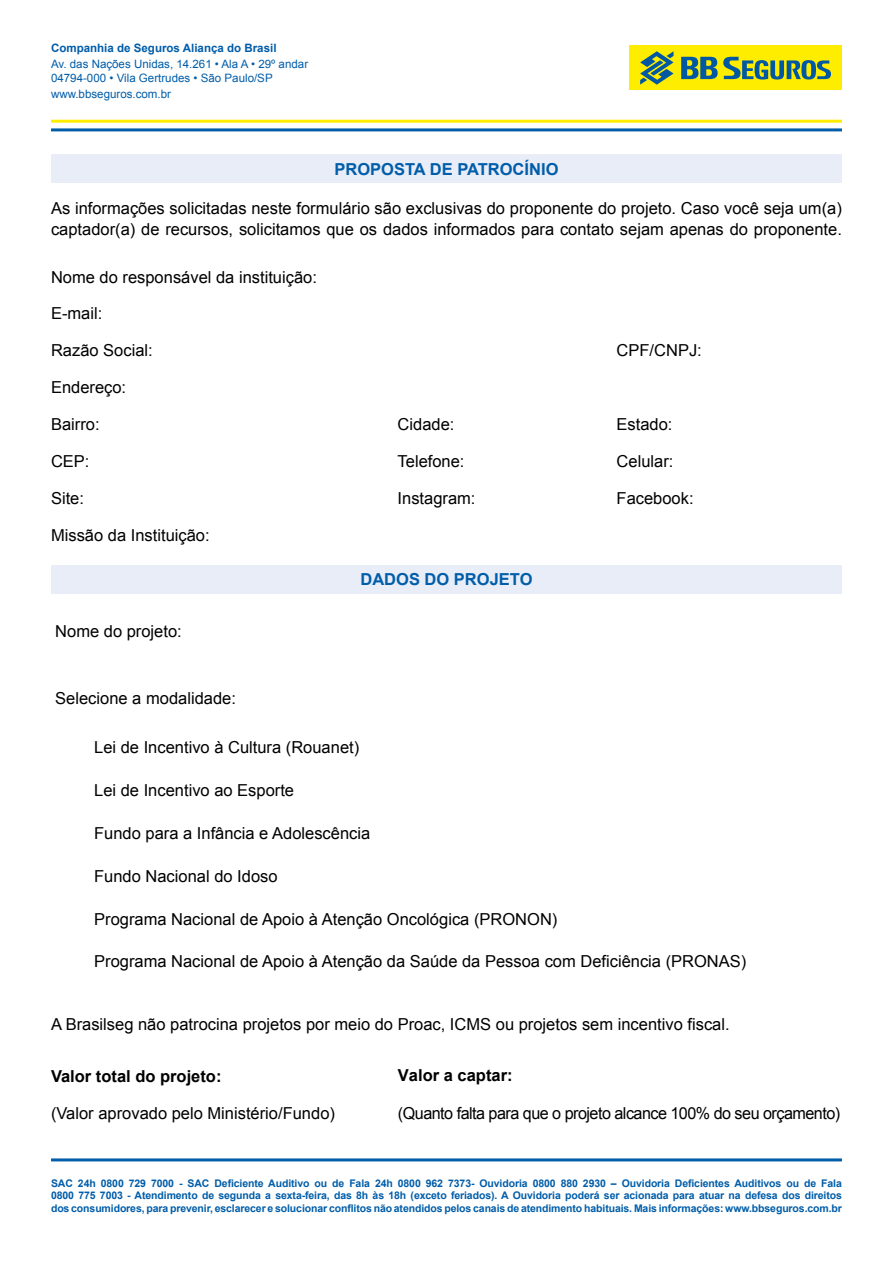
<style>
.page{position:relative;width:893px;height:1263px;background:#fff}
.page>*{position:absolute;margin:0;border:0;box-sizing:border-box;transform-origin:0 0}
.t1{font:16.5px/21px "Arial";color:#000}
.t2{font:16.5px "Arial";letter-spacing:-.03em;color:#000}
.t3{font:700 16.5px "Arial";color:#005da9}
.t4{font:700 16.5px "Arial";color:#000}
.t5{font:11.55px/13.8px "Arial";color:#005da9}
.t6{font:700 11.55px "Arial";color:#005da9}
.t7{font:700 10.5px/12.6px "Arial";letter-spacing:-.01em;color:#005da9;text-align:justify}
</style>
<div class="page">
<hr style="left:51px;top:1158px;width:791px;height:3px;background:#005da9">
<div style="left:629px;top:46px;width:213px;height:44px;background:#ffed00"></div>
<svg style="left:640px;top:51px;width:33px;height:34px"></svg>
<svg style="left:681px;top:57px;width:150px;height:23px"></svg>
<hr style="left:51px;top:128px;width:791px;height:3px;background:#005da9">
<hr style="left:51px;top:120px;width:791px;height:3px;background:#ffed00">
<div style="left:51px;top:154px;width:791px;height:29px;background:#e9edf8"></div>
<div style="left:51px;top:565px;width:791px;height:28px;background:#e9edf8"></div>
<p class="t6" style="left:51px;top:40px;width:227px">Companhia de Seguros Aliança do Brasil</p>
<p class="t5" style="left:51px;top:57px;width:259px">Av. das Nações Unidas, 14.261 • Ala A • 29º andar<br>04794-000 • Vila Gertrudes • São Paulo/SP</p>
<p class="t5" style="left:51px;top:87px;width:122px">www.bbseguros.com.br</p>
<p class="t3" style="left:334px;top:158px;width:225px">PROPOSTA DE PATROCÍNIO</p>
<p class="t1" style="left:51px;top:198px;width:792px">As informações solicitadas neste formulário são exclusivas do proponente do projeto. Caso você seja um(a) captador(a) de recursos, solicitamos que os dados informados para contato sejam apenas do proponente.</p>
<p class="t1" style="left:51px;top:266px;width:267px">Nome do responsável da instituição:</p>
<p class="t1" style="left:51px;top:303px;width:53px">E-mail:</p>
<p class="t1" style="left:51px;top:340px;width:103px">Razão Social:</p>
<p class="t1" style="left:617px;top:340px;width:87px">CPF/CNPJ:</p>
<p class="t1" style="left:51px;top:377px;width:77px">Endereço:</p>
<p class="t1" style="left:51px;top:414px;width:50px">Bairro:</p>
<p class="t1" style="left:398px;top:414px;width:58px">Cidade:</p>
<p class="t1" style="left:617px;top:414px;width:57px">Estado:</p>
<p class="t1" style="left:51px;top:451px;width:40px">CEP:</p>
<p class="t1" style="left:398px;top:451px;width:68px">Telefone:</p>
<p class="t1" style="left:617px;top:451px;width:58px">Celular:</p>
<p class="t1" style="left:51px;top:488px;width:35px">Site:</p>
<p class="t1" style="left:398px;top:488px;width:79px">Instagram:</p>
<p class="t1" style="left:617px;top:488px;width:79px">Facebook:</p>
<p class="t1" style="left:51px;top:525px;width:160px">Missão da Instituição:</p>
<p class="t3" style="left:360px;top:569px;width:174px">DADOS DO PROJETO</p>
<p class="t1" style="left:55px;top:621px;width:128px">Nome do projeto:</p>
<p class="t1" style="left:55px;top:688px;width:182px">Selecione a modalidade:</p>
<p class="t1" style="left:94px;top:737px;width:267px">Lei de Incentivo à Cultura (Rouanet)</p>
<p class="t1" style="left:94px;top:780px;width:201px">Lei de Incentivo ao Esporte</p>
<p class="t1" style="left:94px;top:823px;width:278px">Fundo para a Infância e Adolescência</p>
<p class="t1" style="left:94px;top:865px;width:185px">Fundo Nacional do Idoso</p>
<p class="t1" style="left:94px;top:908px;width:465px">Programa Nacional de Apoio à Atenção Oncológica (PRONON)</p>
<p class="t1" style="left:94px;top:951px;width:654px">Programa Nacional de Apoio à Atenção da Saúde da Pessoa com Deficiência (PRONAS)</p>
<p class="t1" style="left:51px;top:1014px;width:680px">A Brasilseg não patrocina projetos por meio do Proac, ICMS ou projetos sem incentivo fiscal.</p>
<p class="t4" style="left:51px;top:1065px;width:172px">Valor total do projeto:</p>
<p class="t1" style="left:51px;top:1103px;width:285px">(Valor aprovado pelo Ministério/Fundo)</p>
<p class="t4" style="left:398px;top:1064px;width:116px">Valor a captar:</p>
<p class="t2" style="left:398px;top:1102px;width:444px">(Quanto falta para que o projeto alcance 100% do seu orçamento)</p>
<p class="t7" style="left:51px;top:1177px;width:792px">SAC 24h 0800 729 7000 - SAC Deficiente Auditivo ou de Fala 24h 0800 962 7373- Ouvidoria 0800 880 2930 – Ouvidoria Deficientes Auditivos ou de Fala 0800 775 7003 - Atendimento de segunda a sexta-feira, das 8h às 18h (exceto feriados). A Ouvidoria poderá ser acionada para atuar na defesa dos direitos dos consumidores, para prevenir, esclarecer e solucionar conflitos não atendidos pelos canais de atendimento habituais. Mais informações: www.bbseguros.com.br</p>
</div>
